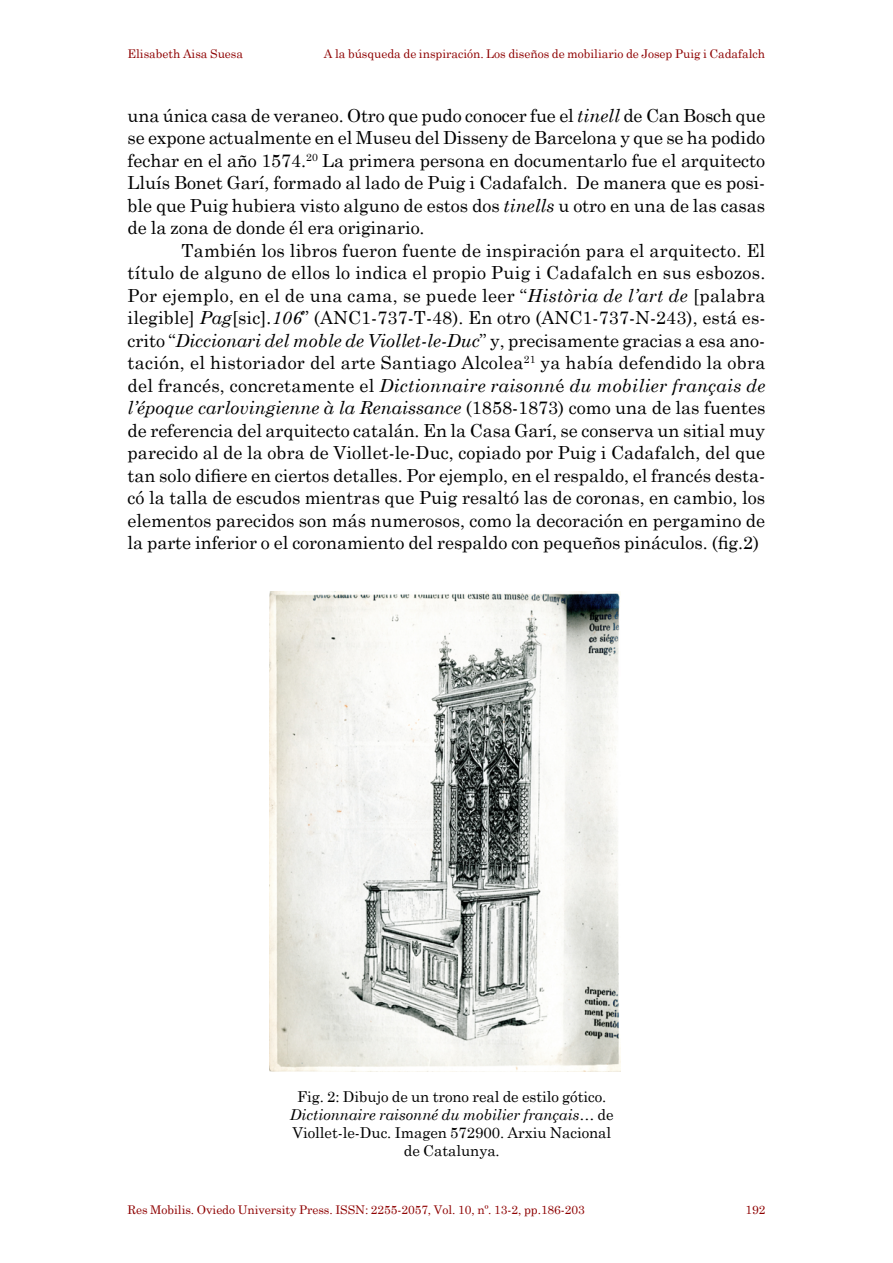
<style>
.page{position:relative;width:893px;height:1263px;background:#fff}
.page>*{position:absolute;margin:0;border:0;box-sizing:border-box;transform-origin:0 0}
.t1{font:18px/22.5px "Century Schoolbook";letter-spacing:-.005em;color:#000;text-align:justify}
.t2{font:15px/18px "Century Schoolbook";letter-spacing:-.005em;color:#000;text-align:center}
.t3{font:12px "Century Schoolbook";letter-spacing:-.005em;color:#8e0000}
.s1{font-style:italic}
</style>
<div class="page">
<img style="left:270px;top:592px;width:351px;height:480px">
<p class="t3" style="left:128px;top:46px;width:117px">Elisabeth Aisa Suesa</p>
<p class="t3" style="left:324px;top:46px;width:443px">A la búsqueda de inspiración. Los diseños de mobiliario de Josep Puig i Cadafalch</p>
<p class="t1" style="left:128px;top:103px;width:639px">una única casa de veraneo. Otro que pudo conocer fue el <span class="s1">tinell</span> de Can Bosch que se expone actualmente en el Museu del Disseny de Barcelona y que se ha podido fechar en el año 1574.<sup>20</sup> La primera persona en documentarlo fue el arquitecto Lluís Bonet Garí, formado al lado de Puig i Cadafalch. De manera que es posi&shy;ble que Puig hubiera visto alguno de estos dos <span class="s1">tinells</span> u otro en una de las casas de la zona de donde él era originario.</p>
<p class="t1" style="left:128px;top:238px;width:639px;text-indent:54px">También los libros fueron fuente de inspiración para el arquitecto. El título de alguno de ellos lo indica el propio Puig i Cadafalch en sus esbozos.<br>Por ejemplo, en el de una cama, se puede leer “<span class="s1">Història de l’art de</span> [palabra ilegible] <span class="s1">Pag</span>[sic]<span class="s1">.106</span>” (ANC1-737-T-48). En otro (ANC1-737-N-243), está es&shy;crito “<span class="s1">Diccionari del moble de Viollet-le-Duc</span>” y, precisamente gracias a esa ano&shy;tación, el historiador del arte Santiago Alcolea<sup>21</sup> ya había defendido la obra del francés, concretamente el <span class="s1">Dictionnaire raisonn</span>é <span class="s1">du mobilier français de l’époque carlovingienne à la Renaissance</span> (1858-1873) como una de las fuentes de referencia del arquitecto catalán. En la Casa Garí, se conserva un sitial muy parecido al de la obra de Viollet-le-Duc, copiado por Puig i Cadafalch, del que tan solo difiere en ciertos detalles. Por ejemplo, en el respaldo, el francés desta&shy;có la talla de escudos mientras que Puig resaltó las de coronas, en cambio, los elementos parecidos son más numerosos, como la decoración en pergamino de la parte inferior o el coronamiento del respaldo con pequeños pináculos. (fig.2)</p>
<p class="t2" style="left:290px;top:1088px;width:325px">Fig. 2: Dibujo de un trono real de estilo gótico.<br><span class="s1">Dictionnaire raisonné du mobilier français</span>… de Viollet-le-Duc. Imagen 572900. Arxiu Nacional de Catalunya.</p>
<p class="t3" style="left:128px;top:1202px;width:459px">Res Mobilis. Oviedo University Press. ISSN: 2255-2057, Vol. 10, nº. 13-2, pp.186-203</p>
<p class="t3" style="left:745px;top:1202px;width:21px">192</p>
</div>
